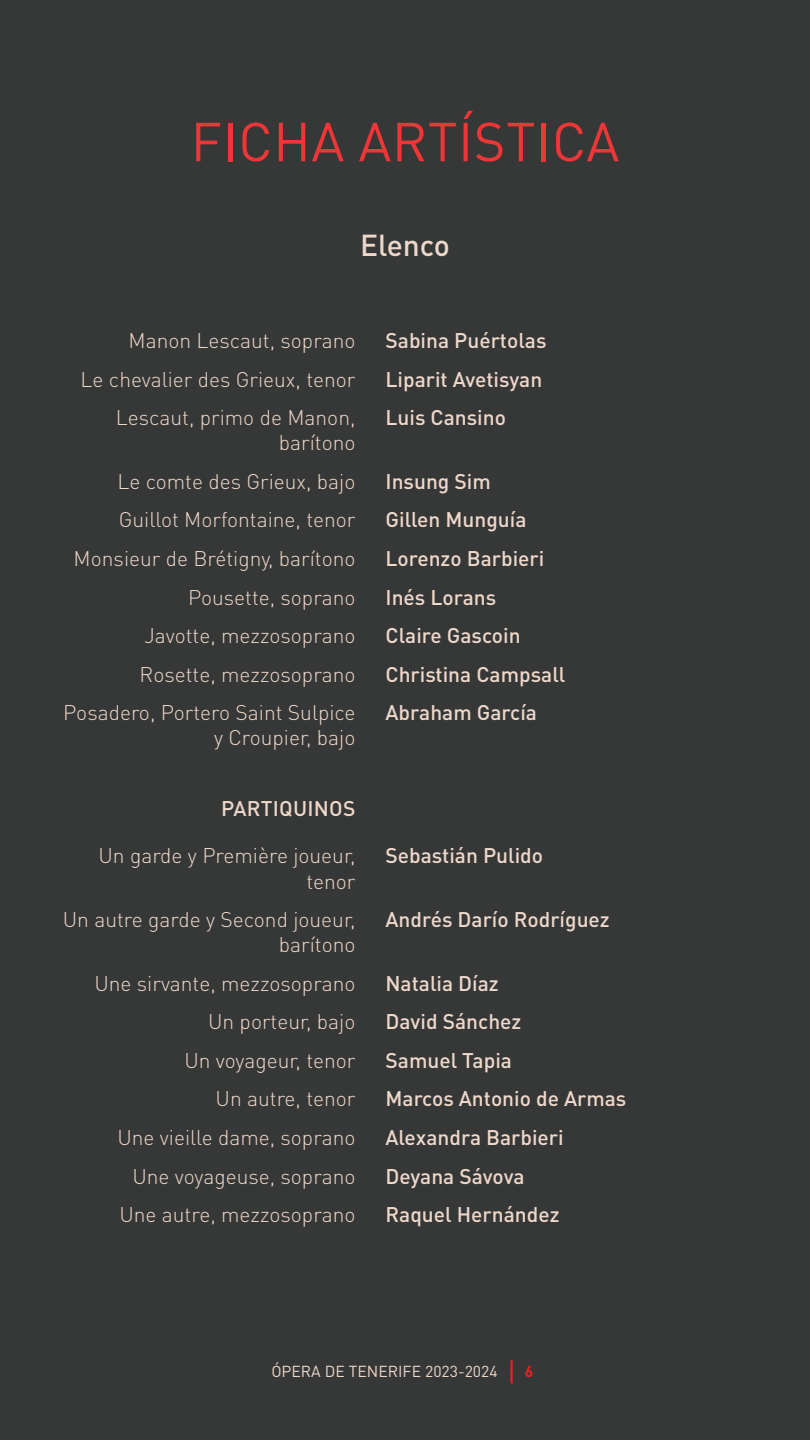
<style>
.page{position:relative;width:810px;height:1440px;background:#363737}
.page>*{position:absolute;margin:0;border:0;box-sizing:border-box;transform-origin:0 0}
._02_título{font:54px "DIN Pro";letter-spacing:.01em;color:#ee3637}
._01_copy{font:500 30px "DIN Pro";color:#eed8ca}
._01_copy-2{font:300 21px/25.2px "DIN Pro";color:#eed8ca;text-align:right}
._01_copy-3{font:500 21px "DIN Pro";color:#eed8ca}
.t1{font:15.75px "DIN Pro";color:#eed8ca}
.t2{font:700 15.75px "DIN Pro";color:#ee1d23}
</style>
<div class="page">
<hr style="left:510px;top:1360px;width:3px;height:23px;background:#ee1d23">
<p class="_02_título" style="left:191px;top:105px;width:430px">FICHA ARTÍSTICA</p>
<p class="_01_copy" style="left:360px;top:225px;width:91px">Elenco</p>
<p class="_01_copy-2" style="left:129px;top:327px;width:228px">Manon Lescaut, soprano</p>
<p class="_01_copy-3" style="left:386px;top:326px;width:162px">Sabina Puértolas</p>
<p class="_01_copy-2" style="left:81px;top:366px;width:276px">Le chevalier des Grieux, tenor</p>
<p class="_01_copy-3" style="left:386px;top:365px;width:158px">Liparit Avetisyan</p>
<p class="_01_copy-2" style="left:116px;top:404px;width:241px">Lescaut, primo de Manon, barítono</p>
<p class="_01_copy-3" style="left:386px;top:403px;width:122px">Luis Cansino</p>
<p class="_01_copy-2" style="left:117px;top:468px;width:240px">Le comte des Grieux, bajo</p>
<p class="_01_copy-3" style="left:386px;top:467px;width:107px">Insung Sim</p>
<p class="_01_copy-2" style="left:119px;top:506px;width:238px">Guillot Morfontaine, tenor</p>
<p class="_01_copy-3" style="left:386px;top:506px;width:143px">Gillen Munguía</p>
<p class="_01_copy-2" style="left:74px;top:545px;width:283px">Monsieur de Brétigny, barítono</p>
<p class="_01_copy-3" style="left:386px;top:544px;width:160px">Lorenzo Barbieri</p>
<p class="_01_copy-2" style="left:188px;top:584px;width:169px">Pousette, soprano</p>
<p class="_01_copy-3" style="left:386px;top:583px;width:112px">Inés Lorans</p>
<p class="_01_copy-2" style="left:144px;top:622px;width:213px">Javotte, mezzosoprano</p>
<p class="_01_copy-3" style="left:386px;top:621px;width:137px">Claire Gascoin</p>
<p class="_01_copy-2" style="left:140px;top:661px;width:217px">Rosette, mezzosoprano</p>
<p class="_01_copy-3" style="left:386px;top:660px;width:181px">Christina Campsall</p>
<p class="_01_copy-2" style="left:63px;top:699px;width:294px">Posadero, Portero Saint Sulpice y Croupier, bajo</p>
<p class="_01_copy-3" style="left:386px;top:698px;width:153px">Abraham García</p>
<p class="_01_copy-3" style="left:221px;top:794px;width:136px">PARTIQUINOS</p>
<p class="_01_copy-2" style="left:98px;top:842px;width:259px">Un garde y Première joueur, tenor</p>
<p class="_01_copy-3" style="left:386px;top:841px;width:159px">Sebastián Pulido</p>
<p class="_01_copy-2" style="left:63px;top:906px;width:294px">Un autre garde y Second joueur, barítono</p>
<p class="_01_copy-3" style="left:386px;top:905px;width:226px">Andrés Darío Rodríguez</p>
<p class="_01_copy-2" style="left:94px;top:970px;width:263px">Une sirvante, mezzosoprano</p>
<p class="_01_copy-3" style="left:386px;top:969px;width:115px">Natalia Díaz</p>
<p class="_01_copy-2" style="left:208px;top:1008px;width:149px">Un porteur, bajo</p>
<p class="_01_copy-3" style="left:386px;top:1007px;width:137px">David Sánchez</p>
<p class="_01_copy-2" style="left:184px;top:1047px;width:173px">Un voyageur, tenor</p>
<p class="_01_copy-3" style="left:386px;top:1046px;width:128px">Samuel Tapia</p>
<p class="_01_copy-2" style="left:216px;top:1085px;width:141px">Un autre, tenor</p>
<p class="_01_copy-3" style="left:386px;top:1085px;width:242px">Marcos Antonio de Armas</p>
<p class="_01_copy-2" style="left:117px;top:1124px;width:240px">Une vieille dame, soprano</p>
<p class="_01_copy-3" style="left:386px;top:1123px;width:180px">Alexandra Barbieri</p>
<p class="_01_copy-2" style="left:132px;top:1162px;width:225px">Une voyageuse, soprano</p>
<p class="_01_copy-3" style="left:386px;top:1162px;width:141px">Deyana Sávova</p>
<p class="_01_copy-2" style="left:119px;top:1201px;width:238px">Une autre, mezzosoprano</p>
<p class="_01_copy-3" style="left:386px;top:1200px;width:176px">Raquel Hernández</p>
<p class="t1" style="left:271px;top:1361px;width:228px">ÓPERA DE TENERIFE 2023-2024</p>
<p class="t2" style="left:525px;top:1361px;width:10px">6</p>
</div>
